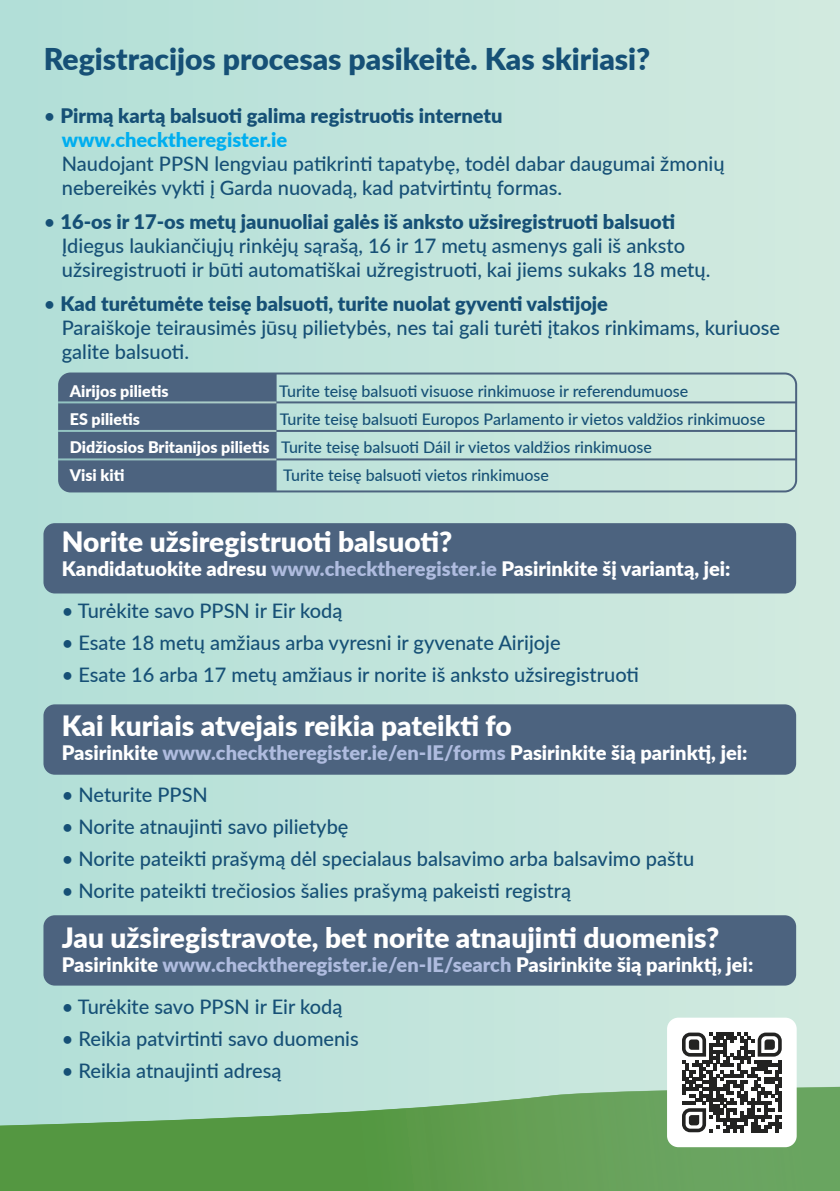
<style>
.page{position:relative;width:840px;height:1191px;background:#fff}
.page>*{position:absolute;margin:0;border:0;box-sizing:border-box;transform-origin:0 0}
.t1{font:900 30px "Lato";color:#165076}
.t2{font:900 28px "Lato";color:#fff}
.t3{font:500 20px/24px "Lato";color:#165076}
.t4{font:900 20px "Lato";color:#fff}
.t5{font:900 20px/24px "Lato";color:#165076}
.t6{font:500 16px/28px "Lato";color:#165076}
.t7{font:900 16px "Lato";color:#fff}
.s1{font-weight:500}
.s2{color:#00aeef}
.s3{font-weight:900}
.s4{font-weight:900;color:#fff}
.s5{color:#afbcdf}
</style>
<div class="page">
<div style="left:0;top:0;width:839px;height:1191px;background:linear-gradient(to right,#b1ded7,#d2e9df)"></div>
<svg style="left:0;top:1086px;width:839px;height:105px;background:#70aa69"></svg>
<div style="left:59px;top:373px;width:215px;height:118px;background:#4c637f"></div>
<div style="left:43px;top:523px;width:752px;height:70px;background:#4c637f;border-radius:11px"></div>
<div style="left:43px;top:704px;width:752px;height:70px;background:#4c637f;border-radius:11px"></div>
<div style="left:43px;top:915px;width:752px;height:70px;background:#4c637f;border-radius:11px"></div>
<div style="left:58px;top:372px;width:738px;height:120px;border:2px solid #4c637f;border-radius:11px"></div>
<hr style="left:60px;top:401px;width:735px;height:2px;background:#4c637f">
<hr style="left:60px;top:430px;width:735px;height:2px;background:#4c637f">
<hr style="left:60px;top:458px;width:735px;height:2px;background:#4c637f">
<hr style="left:274px;top:373px;width:2px;height:118px;background:#4c637f">
<hr style="left:58px;top:401px;width:218px;height:2px;background:#fff">
<hr style="left:58px;top:430px;width:218px;height:2px;background:#fff">
<hr style="left:58px;top:458px;width:218px;height:2px;background:#fff">
<div style="left:666px;top:1017px;width:130px;height:130px;background:#fff;border-radius:11px"></div>
<svg style="left:682px;top:1032px;width:99px;height:100px"></svg>
<h1 class="t1" style="left:44px;top:37px;width:607px">Registracijos procesas pasikeitė. Kas skiriasi?</h1>
<p class="t5" style="left:62px;top:103px;width:442px;text-indent:-18px"><span class="s1">•</span> Pirmą kartą balsuoti galima registruotis internetu <span class="s2">www.checktheregister.ie</span></p>
<p class="t3" style="left:62px;top:151px;width:663px">Naudojant PPSN lengviau patikrinti tapatybę, todėl dabar daugumai žmonių nebereikės vykti į Garda nuovadą, kad patvirtintų formas.</p>
<p class="t3" style="left:62px;top:209px;width:649px;text-indent:-18px">• <span class="s3">16-os ir 17-os metų jaunuoliai galės iš anksto užsiregistruoti balsuoti<br></span>Įdiegus laukiančiųjų rinkėjų sąrašą, 16 ir 17 metų asmenys gali iš anksto užsiregistruoti ir būti automatiškai užregistruoti, kai jiems sukaks 18 metų.</p>
<p class="t3" style="left:62px;top:291px;width:719px;text-indent:-18px">• <span class="s3">Kad turėtumėte teisę balsuoti, turite nuolat gyventi valstijoje<br></span>Paraiškoje teirausimės jūsų pilietybės, nes tai gali turėti įtakos rinkimams, kuriuose galite balsuoti.</p>
<p class="t7" style="left:70px;top:379px;width:100px">Airijos pilietis</p>
<p class="t6" style="left:279px;top:376px;width:410px">Turite teisę balsuoti visuose rinkimuose ir referendumuose</p>
<p class="t7" style="left:70px;top:407px;width:71px">ES pilietis</p>
<p class="t6" style="left:70px;top:404px;width:696px;text-indent:210px">Turite teisę balsuoti Europos Parlamento ir vietos valdžios rinkimuose<br><span class="s4">Didžiosios Britanijos pilietis</span> Turite teisę balsuoti Dáil ir vietos valdžios rinkimuose<br><span class="s4">Visi kiti</span></p>
<p class="t6" style="left:283px;top:460px;width:267px">Turite teisę balsuoti vietos rinkimuose</p>
<h2 class="t2" style="left:62px;top:521px;width:392px">Norite užsiregistruoti balsuoti?</h2>
<p class="t4" style="left:62px;top:554px;width:669px">Kandidatuokite adresu <span class="s5">www.checktheregister.ie</span> Pasirinkite šį variantą, jei:</p>
<p class="t3" style="left:62px;top:598px;width:282px">• Turėkite savo PPSN ir Eir kodą</p>
<p class="t3" style="left:62px;top:630px;width:500px">• Esate 18 metų amžiaus arba vyresni ir gyvenate Airijoje</p>
<p class="t3" style="left:62px;top:662px;width:578px">• Esate 16 arba 17 metų amžiaus ir norite iš anksto užsiregistruoti</p>
<h2 class="t2" style="left:62px;top:704px;width:451px">Kai kuriais atvejais reikia pateikti fo</h2>
<p class="t4" style="left:62px;top:737px;width:686px">Pasirinkite <span class="s5">www.checktheregister.ie/en-IE/forms</span> Pasirinkite šią parinktį, jei:</p>
<p class="t3" style="left:62px;top:782px;width:147px">• Neturite PPSN</p>
<p class="t3" style="left:62px;top:814px;width:288px">• Norite atnaujinti savo pilietybę</p>
<p class="t3" style="left:62px;top:846px;width:633px">• Norite pateikti prašymą dėl specialaus balsavimo arba balsavimo paštu</p>
<p class="t3" style="left:62px;top:878px;width:510px">• Norite pateikti trečiosios šalies prašymą pakeisti registrą</p>
<h2 class="t2" style="left:62px;top:916px;width:658px">Jau užsiregistravote, bet norite atnaujinti duomenis?</h2>
<p class="t4" style="left:62px;top:949px;width:692px">Pasirinkite <span class="s5">www.checktheregister.ie/en-IE/search</span> Pasirinkite šią parinktį, jei:</p>
<p class="t3" style="left:62px;top:993px;width:282px">• Turėkite savo PPSN ir Eir kodą</p>
<p class="t3" style="left:62px;top:1025px;width:298px">• Reikia patvirtinti savo duomenis</p>
<p class="t3" style="left:62px;top:1057px;width:221px">• Reikia atnaujinti adresą</p>
</div>
